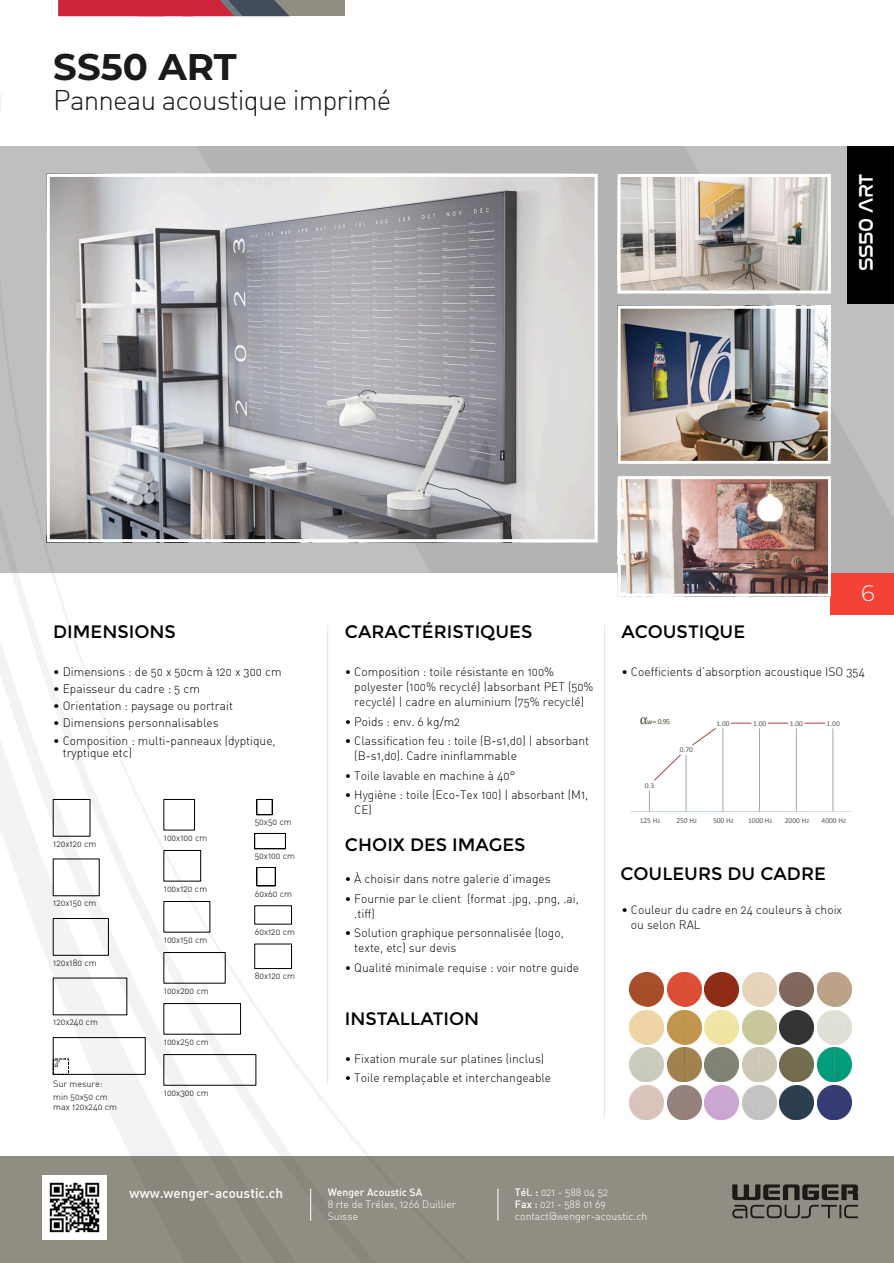
<style>
.page{position:relative;width:894px;height:1263px;background:#fff}
.page>*{position:absolute;margin:0;border:0;box-sizing:border-box;transform-origin:0 0}
.t1{font:700 37.05px "Montserrat";color:#1c1a18}
.t2{font:27.75px "DIN Light Alternate";letter-spacing:-.03em;color:#1c1a18}
.t3{font:300 22.5px "Montserrat";color:#fff}
.t4{font:20.25px "Nasalization Rg";letter-spacing:-.025em;color:#fff}
.t5{font:18px "Montserrat";color:#000}
.t6{font:13.5px "DIN Medium Alternate";color:#fff}
.t7{font:12px/15px "DIN Light Alternate";color:#000}
.t8{font:10.5px/12px "DIN Light Alternate";color:#fff}
.t9{font:10.5px "DIN Medium Alternate";color:#fff}
.t10{font:9px/12.8px "DIN Light Alternate";color:#000}
.t11{font:7.5px "Calibri";letter-spacing:-.005em;color:#595959}
.t12{font:7.5px "Calibri";color:#4a452a}
.s1{font-family:"Cambria Math";font-size:14.1px}
.s2{font-family:"DIN Medium Alternate"}
</style>
<div class="page">
<div style="left:829px;top:572px;width:64px;height:42px;background:#f44336"></div>
<div style="left:0;top:146px;width:893px;height:426px;background:#b3b3b3"></div>
<svg style="left:685px;top:146px;width:208px;height:426px;fill:#c1bebf"></svg>
<img style="left:0;top:95px;width:470px;height:1062px">
<div style="left:58px;top:0;width:286px;height:16px;background:#908d83"></div>
<svg style="left:58px;top:0;width:231px;height:16px;background:#ab3346"></svg>
<div style="left:0;top:1157px;width:893px;height:106px;background:#908d83"></div>
<hr style="left:497px;top:1189px;width:1px;height:32px;background:#fff">
<hr style="left:310px;top:1189px;width:1px;height:32px;background:#fff">
<svg style="left:732px;top:1184px;width:125px;height:34px"></svg>
<img style="left:43px;top:1176px;width:63px;height:63px">
<div style="left:846px;top:146px;width:47px;height:157px;background:#000"></div>
<hr style="left:327px;top:625px;width:1px;height:458px;background:#e3e1e1">
<hr style="left:603px;top:625px;width:1px;height:493px;background:#e3e1e1">
<svg style="left:47px;top:174px;width:550px;height:368px"></svg>
<img style="left:617px;top:306px;width:213px;height:158px">
<img style="left:617px;top:476px;width:213px;height:121px">
<svg style="left:617px;top:174px;width:213px;height:120px"></svg>
<img style="left:630px;top:811px;width:221px;height:1px">
<svg style="left:649px;top:722px;width:185px;height:89px"></svg>
<div style="left:164px;top:850px;width:37px;height:31px;border:1px solid #000"></div>
<div style="left:164px;top:952px;width:61px;height:31px;border:1px solid #000"></div>
<div style="left:164px;top:1003px;width:76px;height:31px;border:1px solid #000"></div>
<div style="left:164px;top:1054px;width:92px;height:31px;border:1px solid #000"></div>
<div style="left:164px;top:799px;width:31px;height:31px;border:1px solid #000"></div>
<div style="left:164px;top:901px;width:46px;height:31px;border:1px solid #000"></div>
<div style="left:53px;top:918px;width:55px;height:37px;border:1px solid #000"></div>
<div style="left:53px;top:1037px;width:92px;height:37px;border:1px solid #000"></div>
<div style="left:53px;top:1059px;width:16px;height:15px;border:1px dashed #000"></div>
<div style="left:254px;top:944px;width:37px;height:25px;border:1px solid #000"></div>
<div style="left:256px;top:867px;width:19px;height:19px;border:1px dashed #000"></div>
<div style="left:256px;top:799px;width:16px;height:16px;border:1px dashed #000"></div>
<div style="left:254px;top:833px;width:31px;height:16px;border:1px dashed #000"></div>
<svg style="left:53px;top:1061px;width:6px;height:6px"></svg>
<img style="left:646px;top:972px;width:17px;height:34px">
<img style="left:684px;top:972px;width:17px;height:34px">
<img style="left:721px;top:972px;width:17px;height:34px">
<img style="left:704px;top:972px;width:17px;height:34px">
<img style="left:759px;top:972px;width:17px;height:34px">
<img style="left:742px;top:972px;width:17px;height:34px">
<img style="left:796px;top:972px;width:17px;height:34px">
<img style="left:833px;top:972px;width:17px;height:34px">
<img style="left:646px;top:1010px;width:17px;height:34px">
<img style="left:684px;top:1010px;width:17px;height:34px">
<img style="left:667px;top:1010px;width:17px;height:34px">
<img style="left:721px;top:1010px;width:17px;height:34px">
<img style="left:704px;top:1010px;width:17px;height:34px">
<img style="left:796px;top:1010px;width:17px;height:34px">
<img style="left:779px;top:1010px;width:17px;height:34px">
<img style="left:833px;top:1010px;width:17px;height:34px">
<img style="left:817px;top:1010px;width:16px;height:34px">
<img style="left:646px;top:1048px;width:17px;height:34px">
<img style="left:629px;top:1048px;width:17px;height:34px">
<img style="left:684px;top:1048px;width:17px;height:34px">
<img style="left:667px;top:1048px;width:17px;height:34px">
<img style="left:721px;top:1048px;width:17px;height:34px">
<img style="left:704px;top:1048px;width:17px;height:34px">
<img style="left:759px;top:1010px;width:17px;height:34px">
<img style="left:742px;top:1010px;width:17px;height:34px">
<img style="left:759px;top:1048px;width:17px;height:34px">
<img style="left:742px;top:1048px;width:17px;height:34px">
<img style="left:796px;top:1048px;width:17px;height:34px">
<img style="left:779px;top:1048px;width:17px;height:34px">
<img style="left:833px;top:1048px;width:17px;height:34px">
<img style="left:817px;top:1048px;width:16px;height:34px">
<img style="left:646px;top:1086px;width:17px;height:34px">
<img style="left:629px;top:1086px;width:17px;height:34px">
<img style="left:684px;top:1086px;width:17px;height:34px">
<img style="left:667px;top:1086px;width:17px;height:34px">
<img style="left:721px;top:1086px;width:17px;height:34px">
<img style="left:704px;top:1086px;width:17px;height:34px">
<img style="left:759px;top:1086px;width:17px;height:34px">
<img style="left:742px;top:1086px;width:17px;height:34px">
<img style="left:796px;top:1086px;width:17px;height:34px">
<img style="left:779px;top:1086px;width:17px;height:34px">
<img style="left:833px;top:1086px;width:17px;height:34px">
<img style="left:629px;top:972px;width:17px;height:34px">
<img style="left:667px;top:972px;width:17px;height:34px">
<img style="left:779px;top:972px;width:17px;height:34px">
<img style="left:817px;top:972px;width:16px;height:34px">
<img style="left:629px;top:1010px;width:17px;height:34px">
<img style="left:817px;top:1086px;width:16px;height:34px">
<h1 class="t1" style="left:53px;top:45px;width:185px">SS50 ART</h1>
<h2 class="t2" style="left:53px;top:83px;width:339px">Panneau acoustique imprimé</h2>
<h3 class="t4" style="left:857px;top:271px;width:99px;rotate:-90deg">SS50 ART</h3>
<h3 class="t5" style="left:53px;top:621px;width:124px">DIMENSIONS</h3>
<h3 class="t5" style="left:344px;top:621px;width:189px">CARACTÉRISTIQUES</h3>
<h3 class="t5" style="left:621px;top:621px;width:125px">ACOUSTIQUE</h3>
<h3 class="t3" style="left:860px;top:580px;width:15px">6</h3>
<p class="t7" style="left:53px;top:664px;width:230px">• Dimensions : de 50 x 50cm à 120 x 300 cm</p>
<p class="t7" style="left:621px;top:664px;width:245px">• Coefficients d’absorption acoustique ISO 354</p>
<p class="t7" style="left:53px;top:681px;width:148px">• Epaisseur du cadre : 5 cm</p>
<p class="t7" style="left:53px;top:699px;width:181px">• Orientation : paysage ou portrait</p>
<p class="t7" style="left:53px;top:716px;width:167px">• Dimensions personnalisables</p>
<p class="t7" style="left:63px;top:734px;width:214px;line-height:12.6px;text-indent:-10px">• Composition : multi-panneaux (dyptique, tryptique etc)</p>
<p class="t7" style="left:354px;top:664px;width:241px;text-indent:-10px">• Composition : toile résistante en 100% polyester (100% recyclé) |absorbant PET (50% recyclé) | cadre en aluminium (75% recyclé)</p>
<p class="t7" style="left:344px;top:714px;width:117px">• Poids : env. 6 kg/m2</p>
<p class="t7" style="left:354px;top:733px;width:236px;text-indent:-10px">• Classification feu : toile (B-s1,d0) | absorbant (B-s1,d0). Cadre ininflammable</p>
<p class="t7" style="left:344px;top:768px;width:172px">• Toile lavable en machine à 40°</p>
<p class="t7" style="left:354px;top:787px;width:235px;text-indent:-10px">• Hygiène : toile (Eco-Tex 100) | absorbant (M1,<br>CE)</p>
<p class="t12" style="left:639px;top:718px;width:32px"><span class="s1">⍺</span>w = 0.95</p>
<p class="t11" style="left:716px;top:720px;width:15px">1.00</p>
<p class="t11" style="left:752px;top:720px;width:15px">1.00</p>
<p class="t11" style="left:789px;top:720px;width:15px">1.00</p>
<p class="t11" style="left:826px;top:720px;width:15px">1.00</p>
<p class="t11" style="left:679px;top:747px;width:15px">0.70</p>
<p class="t11" style="left:644px;top:782px;width:11px">0.3</p>
<p class="t10" style="left:53px;top:837px;width:45px">120x120 cm</p>
<p class="t10" style="left:53px;top:897px;width:45px">120x150 cm</p>
<p class="t10" style="left:53px;top:956px;width:45px">120x180 cm</p>
<p class="t10" style="left:53px;top:1016px;width:46px">120x240 cm</p>
<p class="t10" style="left:53px;top:1078px;width:56px">Sur mesure: min 50x50 cm</p>
<p class="t10" style="left:53px;top:1101px;width:65px">max 120x240 cm</p>
<p class="t10" style="left:164px;top:831px;width:45px">100x100 cm</p>
<p class="t10" style="left:164px;top:882px;width:45px">100x120 cm</p>
<p class="t10" style="left:164px;top:933px;width:45px">100x150 cm</p>
<p class="t10" style="left:164px;top:984px;width:46px">100x200 cm</p>
<p class="t10" style="left:164px;top:1035px;width:46px">100x250 cm</p>
<p class="t10" style="left:164px;top:1086px;width:47px">100x300 cm</p>
<p class="t10" style="left:254px;top:816px;width:39px">50x50 cm</p>
<p class="t10" style="left:254px;top:850px;width:42px">50x100 cm</p>
<p class="t10" style="left:254px;top:887px;width:39px">60x60 cm</p>
<p class="t10" style="left:254px;top:925px;width:42px">60x120 cm</p>
<p class="t10" style="left:254px;top:970px;width:42px">80x120 cm</p>
<p class="t6" style="left:130px;top:1185px;width:155px">www.wenger-acoustic.ch</p>
<h3 class="t5" style="left:345px;top:834px;width:182px">CHOIX DES IMAGES</h3>
<p class="t7" style="left:344px;top:872px;width:207px">• À choisir dans notre galerie d’images</p>
<p class="t7" style="left:354px;top:891px;width:226px;text-indent:-10px">• Fournie par le client (format .jpg, .png, .ai, .tiff)</p>
<p class="t7" style="left:354px;top:926px;width:211px;text-indent:-10px">• Solution graphique personnalisée (logo, texte, etc) sur devis</p>
<p class="t7" style="left:344px;top:960px;width:236px">• Qualité minimale requise : voir notre guide</p>
<h3 class="t5" style="left:344px;top:1008px;width:136px">INSTALLATION</h3>
<p class="t7" style="left:344px;top:1051px;width:201px">• Fixation murale sur platines (inclus)</p>
<p class="t7" style="left:344px;top:1071px;width:208px">• Toile remplaçable et interchangeable</p>
<p class="t11" style="left:639px;top:817px;width:22px">125 Hz</p>
<p class="t11" style="left:676px;top:817px;width:22px">250 Hz</p>
<p class="t11" style="left:712px;top:817px;width:22px">500 Hz</p>
<p class="t11" style="left:747px;top:817px;width:26px">1000 Hz</p>
<p class="t11" style="left:784px;top:817px;width:26px">2000 Hz</p>
<p class="t11" style="left:821px;top:817px;width:26px">4000 Hz</p>
<h3 class="t5" style="left:620px;top:863px;width:207px">COULEURS DU CADRE</h3>
<p class="t7" style="left:630px;top:902px;width:213px;text-indent:-10px">• Couleur du cadre en 24 couleurs à choix ou selon RAL</p>
<p class="t9" style="left:327px;top:1186px;width:96px">Wenger Acoustic SA</p>
<p class="t8" style="left:327px;top:1198px;width:130px">8 rte de Trélex, 1266 Duillier<br>Suisse</p>
<p class="t8" style="left:514px;top:1186px;width:134px"><span class="s2">Tél. :</span> 021 - 588 04 52<br><span class="s2">Fax :</span> 021 - 588 01 69 contact@wenger-acoustic.ch</p>
</div>
